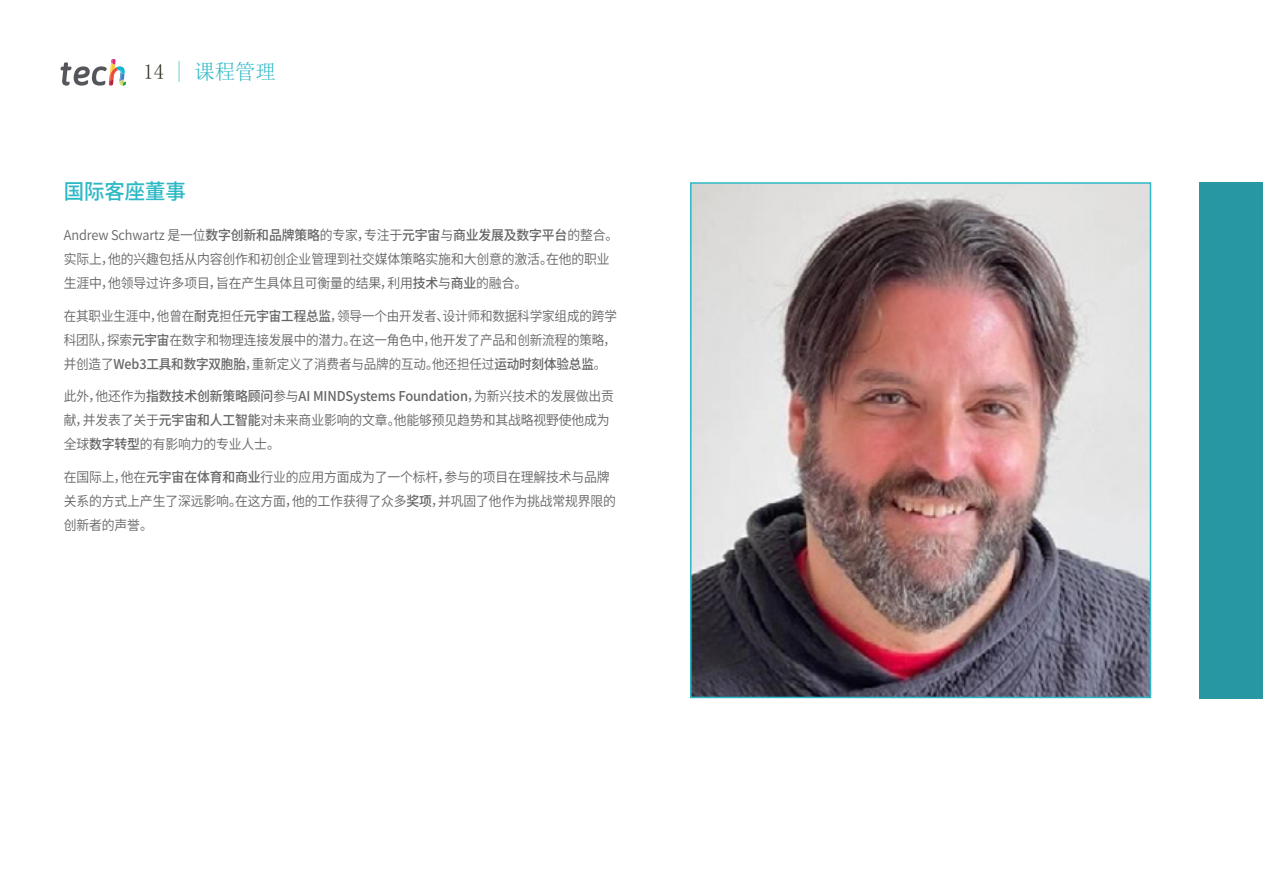
<style>
.page{position:relative;width:1263px;height:893px;background:#fff}
.page>*{position:absolute;margin:0;border:0;box-sizing:border-box;transform-origin:0 0}
.t1{font:21px "Sim Sun";color:#2db8c5}
.t2{font:500 21px "Source Han Sans CN";color:#2db8c5}
.t3{font:13.5px/24px "Source Han Sans CN";letter-spacing:-.01em;color:#656565;scale:.95 1}
.t4{font:13.5px/24px "Source Han Sans CN";letter-spacing:-.01em;color:#656565;text-align:justify;scale:.93 1}
.s1{color:#312e20}
.s2{font-weight:500}
</style>
<div class="page">
<div style="left:1199px;top:182px;width:64px;height:516px;background:#2798a3"></div>
<img style="left:693px;top:185px;width:455px;height:510px">
<div style="left:690px;top:182px;width:461px;height:516px;border:2px solid #2db8c5"></div>
<svg style="left:61px;top:59px;width:65px;height:27px"></svg>
<h1 class="t1" style="left:144px;top:61px;width:134px"><span class="s1">14</span> | 课程管理</h1>
<h1 class="t2" style="left:64px;top:179px;width:124px">国际客座董事</h1>
<p class="t3" style="left:64px;top:224px;width:585px">Andrew Schwartz 是一位<span class="s2">数字创新和品牌策略</span>的专家，专注于<span class="s2">元宇宙</span>与<span class="s2">商业发展及数字平台</span>的整合。实际上，他的兴趣包括从内容创作和初创企业管理到社交媒体策略实施和大创意的激活。在他的职业生涯中，他领导过许多项目，旨在产生具体且可衡量的结果，利用<span class="s2">技术</span>与<span class="s2">商业</span>的融合。</p>
<p class="t4" style="left:64px;top:304px;width:596px">在其职业生涯中，他曾在<span class="s2">耐克</span>担任<span class="s2">元宇宙工程总监</span>，领导一个由开发者、设计师和数据科学家组成的跨学科团队，探索<span class="s2">元宇宙</span>在数字和物理连接发展中的潜力。在这一角色中，他开发了产品和创新流程的策略，并创造了<span class="s2">Web3工具和数字双胞胎</span>，重新定义了消费者与品牌的互动。他还担任过<span class="s2">运动时刻体验总监</span>。</p>
<p class="t3" style="left:64px;top:385px;width:581px">此外，他还作为<span class="s2">指数技术创新策略顾问</span>参与<span class="s2">AI MINDSystems Foundation</span>，为新兴技术的发展做出贡献，并发表了关于<span class="s2">元宇宙和人工智能</span>对未来商业影响的文章。他能够预见趋势和其战略视野使他成为全球<span class="s2">数字转型</span>的有影响力的专业人士。</p>
<p class="t3" style="left:64px;top:465px;width:583px">在国际上，他在<span class="s2">元宇宙在体育和商业</span>行业的应用方面成为了一个标杆，参与的项目在理解技术与品牌关系的方式上产生了深远影响。在这方面，他的工作获得了众多<span class="s2">奖项</span>，并巩固了他作为挑战常规界限的创新者的声誉。</p>
</div>
